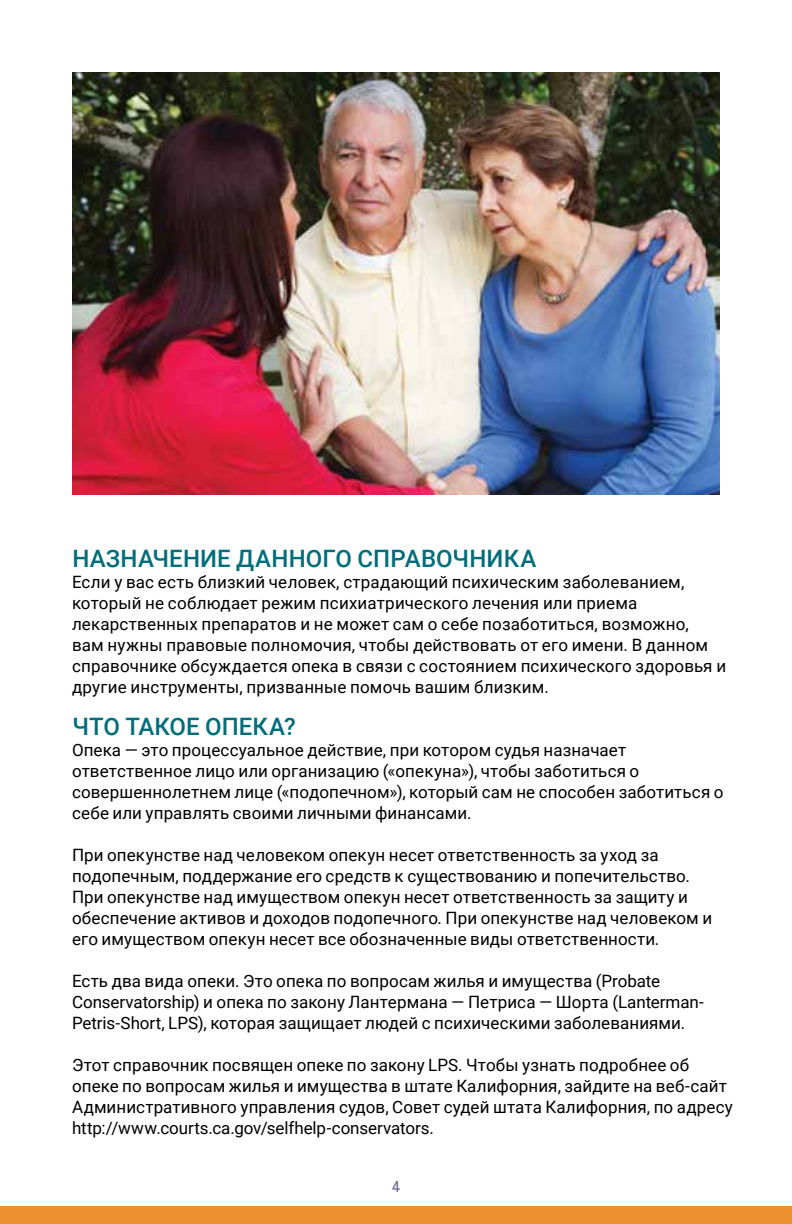
<style>
.page{position:relative;width:792px;height:1224px;background:#fff}
.page>*{position:absolute;margin:0;border:0;box-sizing:border-box;transform-origin:0 0}
.t1{font:500 24px "Roboto";letter-spacing:.005em;color:#006e7a}
.t2{font:17px/21px "Roboto";letter-spacing:.005em;color:#000}
.t3{font:16px "Univers";color:#70689b}
</style>
<div class="page">
<div style="left:0;top:1206px;width:792px;height:18px;background:#ee9231"></div>
<img style="left:72px;top:72px;width:648px;height:423px">
<h1 class="t1" style="left:72px;top:542px;width:465px">НАЗНАЧЕНИЕ ДАННОГО СПРАВОЧНИКА</h1>
<p class="t2" style="left:72px;top:571px;width:656px">Если у вас есть близкий человек, страдающий психическим заболеванием, который не соблюдает режим психиатрического лечения или приема лекарственных препаратов и не может сам о себе позаботиться, возможно,<br>вам нужны правовые полномочия, чтобы действовать от его имени. В данном справочнике обсуждается опека в связи с состоянием психического здоровья и другие инструменты, призванные помочь вашим близким.</p>
<h1 class="t1" style="left:72px;top:710px;width:225px">ЧТО ТАКОЕ ОПЕКА?</h1>
<p class="t2" style="left:72px;top:739px;width:653px">Опека — это процессуальное действие, при котором судья назначает ответственное лицо или организацию («опекуна»), чтобы заботиться о совершеннолетнем лице («подопечном»), который сам не способен заботиться о себе или управлять своими личными финансами.</p>
<p class="t2" style="left:72px;top:844px;width:642px">При опекунстве над человеком опекун несет ответственность за уход за подопечным, поддержание его средств к существованию и попечительство.<br>При опекунстве над имуществом опекун несет ответственность за защиту и обеспечение активов и доходов подопечного. При опекунстве над человеком и его имуществом опекун несет все обозначенные виды ответственности.</p>
<p class="t2" style="left:72px;top:970px;width:633px">Есть два вида опеки. Это опека по вопросам жилья и имущества (Probate<br>Conservatorship) и опека по закону Лантермана — Петриса — Шорта (Lanterman-<br>Petris-Short, LPS), которая защищает людей с психическими заболеваниями.</p>
<p class="t2" style="left:72px;top:1054px;width:662px">Этот справочник посвящен опеке по закону LPS. Чтобы узнать подробнее об опеке по вопросам жилья и имущества в штате Калифорния, зайдите на веб-сайт Административного управления судов, Совет судей штата Калифорния, по адресу http://www.courts.ca.gov/selfhelp-conservators.</p>
<p class="t3" style="left:392px;top:1176px;width:10px">4</p>
</div>
